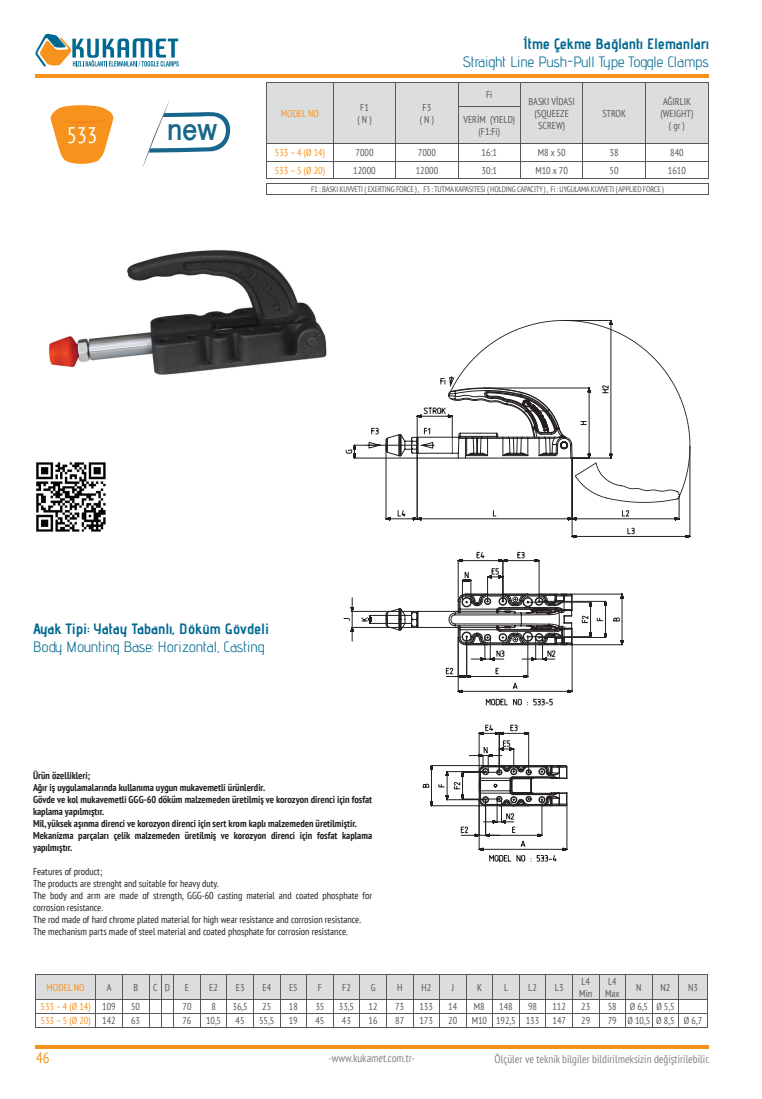
<style>
.page{position:relative;width:762px;height:1099px;background:#fff}
.page>*{position:absolute;margin:0;border:0;box-sizing:border-box;transform-origin:0 0}
.t1{font:700 35.25px "Oriya Sangam MN";color:#18668b;scale:.91 1}
.t2{font:condensed 22.5px "PT Sans";color:#fff}
.t3{font:15px "Advent Pro";color:#006991}
.t4{font:700 15px "Advent Pro";color:#006991}
.t5{font:condensed 15px "PT Sans";color:#f7931d}
.t6{font:condensed 11.25px "PT Sans";color:#808285}
.t7{font:700 condensed 10px/12px "PT Sans";color:#231f20}
.t8{font:condensed 10px/12px "PT Sans";color:#231f20}
.t9{font:condensed 10px/12px "PT Sans";color:#57585a}
.t10{font:condensed 10px "PT Sans";color:#f7931d}
.t11{font:condensed 8.12px "PT Sans";letter-spacing:-.025em;color:#57585a}
.s1{color:#57585a}
</style>
<div class="page">
<svg style="left:35px;top:33px;width:144px;height:34px"></svg>
<hr style="left:35px;top:74px;width:674px;height:3px;background:#f7931d">
<hr style="left:35px;top:1045px;width:674px;height:3px;background:#f7931d">
<img style="left:48px;top:250px;width:279px;height:125px">
<hr style="left:266px;top:178px;width:67px;height:1px;background:#57585a">
<hr style="left:333px;top:178px;width:63px;height:1px;background:#57585a">
<hr style="left:396px;top:178px;width:62px;height:1px;background:#57585a">
<hr style="left:458px;top:178px;width:62px;height:1px;background:#57585a">
<hr style="left:520px;top:178px;width:63px;height:1px;background:#57585a">
<hr style="left:583px;top:178px;width:62px;height:1px;background:#57585a">
<hr style="left:645px;top:178px;width:64px;height:1px;background:#57585a">
<svg style="left:266px;top:83px;width:443px;height:95px"></svg>
<hr style="left:396px;top:106px;width:1px;height:37px;background:#57585a">
<hr style="left:396px;top:143px;width:62px;height:1px;background:#57585a">
<hr style="left:266px;top:183px;width:443px;height:1px;background:#57585a">
<hr style="left:266px;top:194px;width:443px;height:1px;background:#57585a">
<svg style="left:50px;top:105px;width:64px;height:59px"></svg>
<svg style="left:612px;top:323px;width:78px;height:122px"></svg>
<svg style="left:459px;top:320px;width:153px;height:56px"></svg>
<svg style="left:343px;top:376px;width:291px;height:486px"></svg>
<svg style="left:351px;top:445px;width:339px;height:196px"></svg>
<svg style="left:35px;top:974px;width:673px;height:54px"></svg>
<svg style="left:142px;top:100px;width:89px;height:68px"></svg>
<img style="left:36px;top:462px;width:70px;height:70px">
<h2 class="t2" style="left:67px;top:121px;width:32px">533</h2>
<h1 class="t1" style="left:167px;top:108px;width:56px">new</h1>
<p class="t10" style="left:281px;top:107px;width:40px">MODEL NO</p>
<p class="t9" style="left:357px;top:101px;width:16px">F1<br>( N )</p>
<p class="t9" style="left:420px;top:101px;width:16px">F3<br>( N )</p>
<h3 class="t4" style="left:523px;top:34px;width:188px">İtme Çekme Bağlantı Elemanları</h3>
<h3 class="t3" style="left:463px;top:52px;width:248px">Straight Line Push-Pull Type Toggle Clamps</h3>
<p class="t9" style="left:486px;top:88px;width:8px">Fi</p>
<p class="t9" style="left:463px;top:113px;width:53px;text-align:center">VERİM (YIELD) (F1:Fi)</p>
<p class="t9" style="left:528px;top:95px;width:48px;text-align:center">BASKI VİDASI (SQUEEZE<br>SCREW)</p>
<p class="t9" style="left:602px;top:107px;width:25px">STROK</p>
<p class="t9" style="left:660px;top:95px;width:34px;text-align:center">AĞIRLIK (WEIGHT) ( gr )</p>
<p class="t10" style="left:275px;top:146px;width:52px">533 – 4 (Ø 14)</p>
<p class="t9" style="left:355px;top:146px;width:19px">7000</p>
<p class="t9" style="left:418px;top:146px;width:19px">7000</p>
<p class="t9" style="left:482px;top:146px;width:17px">16:1</p>
<p class="t9" style="left:538px;top:146px;width:29px">M8 x 50</p>
<p class="t9" style="left:609px;top:146px;width:11px">38</p>
<p class="t9" style="left:670px;top:146px;width:15px">840</p>
<p class="t10" style="left:275px;top:164px;width:52px">533 – 5 (Ø 20)</p>
<p class="t9" style="left:353px;top:164px;width:24px">12000</p>
<p class="t9" style="left:416px;top:164px;width:24px">12000</p>
<p class="t9" style="left:482px;top:164px;width:17px">30:1</p>
<p class="t9" style="left:535px;top:164px;width:34px">M10 x 70</p>
<p class="t9" style="left:609px;top:164px;width:11px">50</p>
<p class="t9" style="left:668px;top:164px;width:19px">1610</p>
<p class="t11" style="left:311px;top:184px;width:354px">F1 : BASKI KUVVETI ( EXERTING FORCE ) , F3 : TUTMA KAPASITESI ( HOLDING CAPACITY ) , Fi : UYGULAMA KUVVETI ( APPLIED FORCE )</p>
<h3 class="t4" style="left:33px;top:619px;width:238px">Ayak Tipi: Yatay Tabanlı, Döküm Gövdeli</h3>
<h3 class="t3" style="left:33px;top:637px;width:233px">Body Mounting Base: Horizontal, Casting</h3>
<p class="t7" style="left:33px;top:769px;width:341px">Ürün özellikleri;<br>Ağır iş uygulamalarında kullanıma uygun mukavemetli ürünlerdir.<br>Gövde ve kol mukavemetli GGG-60 döküm malzemeden üretilmiş ve korozyon direnci için fosfat kaplama yapılmıştır.<br>Mil, yüksek aşınma direnci ve korozyon direnci için sert krom kaplı malzemeden üretilmiştir.<br>Mekanizma parçaları çelik malzemeden üretilmiş ve korozyon direnci için fosfat kaplama yapılmıştır.</p>
<p class="t8" style="left:33px;top:865px;width:341px">Features of product;<br>The products are strenght and suitable for heavy duty.<br>The body and arm are made of strength, GGG-60 casting material and coated phosphate for corrosion resistance.<br>The rod made of hard chrome plated material for high wear resistance and corrosion resistance.<br>The mechanism parts made of steel material and coated phosphate for corrosion resistance.</p>
<p class="t10" style="left:47px;top:980px;width:40px">MODEL NO</p>
<p class="t9" style="left:107px;top:981px;width:6px">A</p>
<p class="t9" style="left:133px;top:981px;width:6px">B</p>
<p class="t9" style="left:153px;top:981px;width:19px">C D</p>
<p class="t9" style="left:185px;top:981px;width:6px">E</p>
<p class="t9" style="left:209px;top:981px;width:10px">E2</p>
<p class="t9" style="left:236px;top:981px;width:10px">E3</p>
<p class="t9" style="left:262px;top:981px;width:10px">E4</p>
<p class="t9" style="left:289px;top:981px;width:10px">E5</p>
<p class="t9" style="left:318px;top:981px;width:6px">F</p>
<p class="t9" style="left:342px;top:981px;width:10px">F2</p>
<p class="t9" style="left:371px;top:981px;width:6px">G</p>
<p class="t9" style="left:397px;top:981px;width:7px">H</p>
<p class="t9" style="left:421px;top:981px;width:11px">H2</p>
<p class="t9" style="left:452px;top:981px;width:4px">J</p>
<p class="t9" style="left:477px;top:981px;width:6px">K</p>
<p class="t9" style="left:504px;top:981px;width:6px">L</p>
<p class="t9" style="left:528px;top:981px;width:10px">L2</p>
<p class="t9" style="left:555px;top:981px;width:10px">L3</p>
<p class="t9" style="left:579px;top:975px;width:14px">L4<br>Min</p>
<p class="t9" style="left:605px;top:975px;width:16px">L4<br>Max</p>
<p class="t9" style="left:636px;top:981px;width:7px">N</p>
<p class="t9" style="left:660px;top:981px;width:11px">N2</p>
<p class="t9" style="left:688px;top:981px;width:11px">N3</p>
<p class="t10" style="left:41px;top:1000px;width:77px">533 – 4 (Ø 14) <span class="s1">109</span></p>
<p class="t9" style="left:131px;top:1000px;width:10px">50</p>
<p class="t9" style="left:183px;top:1000px;width:11px">70</p>
<p class="t9" style="left:211px;top:1000px;width:6px">8</p>
<p class="t9" style="left:233px;top:1000px;width:17px">36,5</p>
<p class="t9" style="left:262px;top:1000px;width:11px">25</p>
<p class="t9" style="left:289px;top:1000px;width:11px">18</p>
<p class="t9" style="left:315px;top:1000px;width:10px">35</p>
<p class="t9" style="left:339px;top:1000px;width:17px">33,5</p>
<p class="t9" style="left:368px;top:1000px;width:11px">12</p>
<p class="t9" style="left:395px;top:1000px;width:11px">73</p>
<p class="t9" style="left:419px;top:1000px;width:15px">133</p>
<p class="t9" style="left:448px;top:1000px;width:11px">14</p>
<p class="t9" style="left:474px;top:1000px;width:12px">M8</p>
<p class="t9" style="left:499px;top:1000px;width:15px">148</p>
<p class="t9" style="left:528px;top:1000px;width:11px">98</p>
<p class="t9" style="left:552px;top:1000px;width:15px">112</p>
<p class="t9" style="left:581px;top:1000px;width:11px">23</p>
<p class="t9" style="left:608px;top:1000px;width:11px">58</p>
<p class="t9" style="left:630px;top:1000px;width:46px">Ø 6,5 Ø 5,5</p>
<p class="t10" style="left:40px;top:1014px;width:77px">533 – 5 (Ø 20) <span class="s1">142</span></p>
<p class="t9" style="left:131px;top:1014px;width:10px">63</p>
<p class="t9" style="left:182px;top:1014px;width:11px">76</p>
<p class="t9" style="left:206px;top:1014px;width:17px">10,5</p>
<p class="t9" style="left:236px;top:1014px;width:11px">45</p>
<p class="t9" style="left:259px;top:1014px;width:17px">55,5</p>
<p class="t9" style="left:289px;top:1014px;width:11px">19</p>
<p class="t9" style="left:315px;top:1014px;width:11px">45</p>
<p class="t9" style="left:342px;top:1014px;width:11px">43</p>
<p class="t9" style="left:368px;top:1014px;width:11px">16</p>
<p class="t9" style="left:395px;top:1014px;width:11px">87</p>
<p class="t9" style="left:419px;top:1014px;width:15px">173</p>
<p class="t9" style="left:448px;top:1014px;width:11px">20</p>
<p class="t9" style="left:472px;top:1014px;width:69px">M10 192,5 133</p>
<p class="t9" style="left:552px;top:1014px;width:15px">147</p>
<p class="t9" style="left:581px;top:1014px;width:11px">29</p>
<p class="t9" style="left:608px;top:1014px;width:96px">79 Ø 10,5 Ø 8,5 Ø 6,7</p>
<h3 class="t5" style="left:36px;top:1048px;width:15px">46</h3>
<p class="t6" style="left:328px;top:1050px;width:88px">-www.kukamet.com.tr-</p>
<p class="t6" style="left:495px;top:1051px;width:216px">Ölçüler ve teknik bilgiler bildirilmeksizin değiştirilebilir.</p>
</div>
